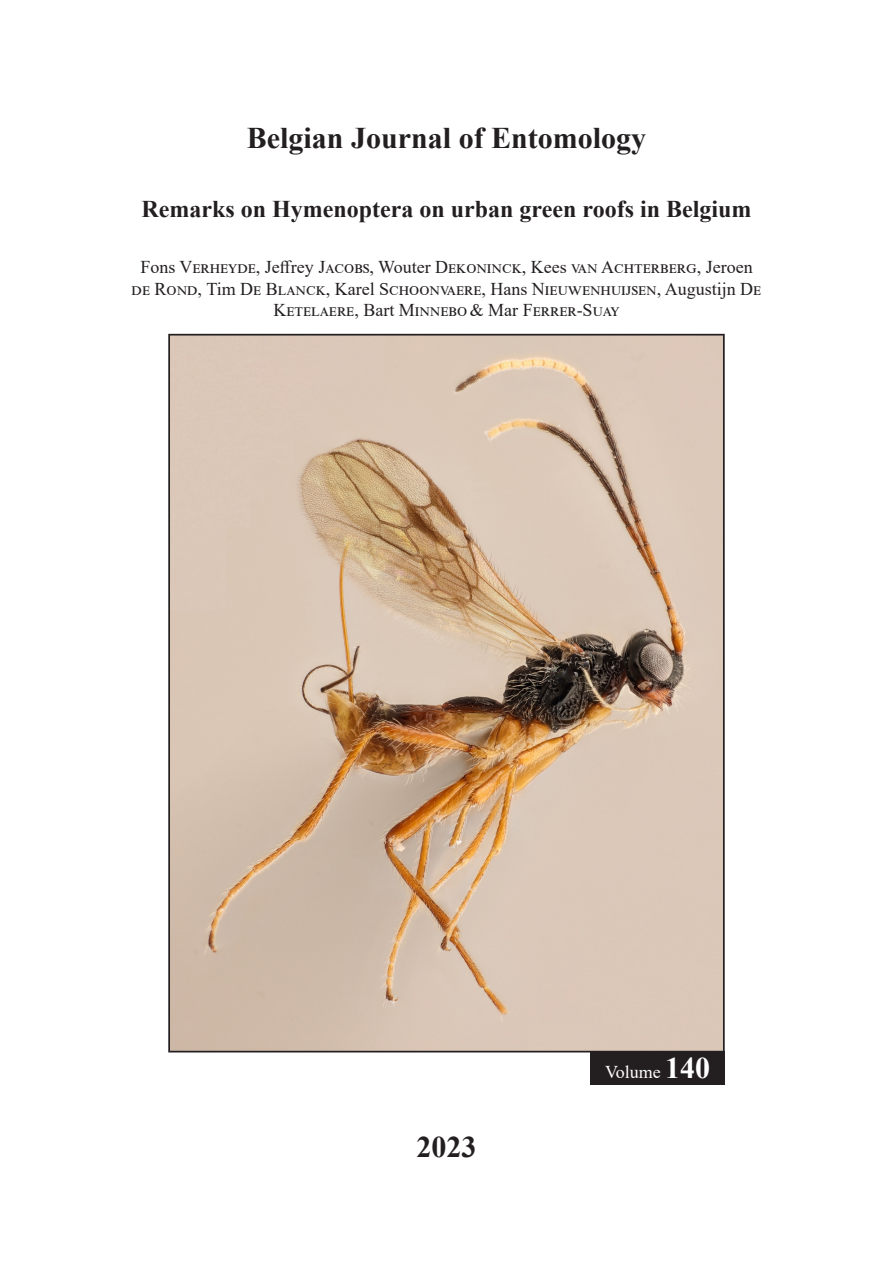
<style>
.page{position:relative;width:893px;height:1263px;background:#fff}
.page>*{position:absolute;margin:0;border:0;box-sizing:border-box;transform-origin:0 0}
.t1{font:700 30px "Times New Roman";color:#231f20}
.t2{font:700 24px "Times New Roman";color:#231f20}
.t3{font:18px/21.6px "Times New Roman";color:#231f20;text-align:center}
.t4{font:18px "Times New Roman";color:#fff}
.s1{font-weight:700;font-size:30px}
</style>
<div class="page">
<div style="left:591px;top:1051px;width:134px;height:33px;background:#231f20"></div>
<img style="left:171px;top:337px;width:551px;height:712px">
<h1 class="t1" style="left:247px;top:116px;width:401px">Belgian Journal of Entomology</h1>
<h2 class="t2" style="left:142px;top:192px;width:611px">Remarks on Hymenoptera on urban green roofs in Belgium</h2>
<p class="t3" style="left:132px;top:256px;width:631px">Fons Verheyde, Jeffrey Jacobs, Wouter Dekoninck, Kees van Achterberg, Jeroen de Rond, Tim De Blanck, Karel Schoonvaere, Hans Nieuwenhuijsen, Augustijn De<br>Ketelaere, Bart Minnebo&amp; Mar Ferrer-Suay</p>
<h1 class="t1" style="left:416px;top:1125px;width:61px">2023</h1>
<p class="t4" style="left:605px;top:1059px;width:107px">Volume <span class="s1">140</span></p>
</div>
